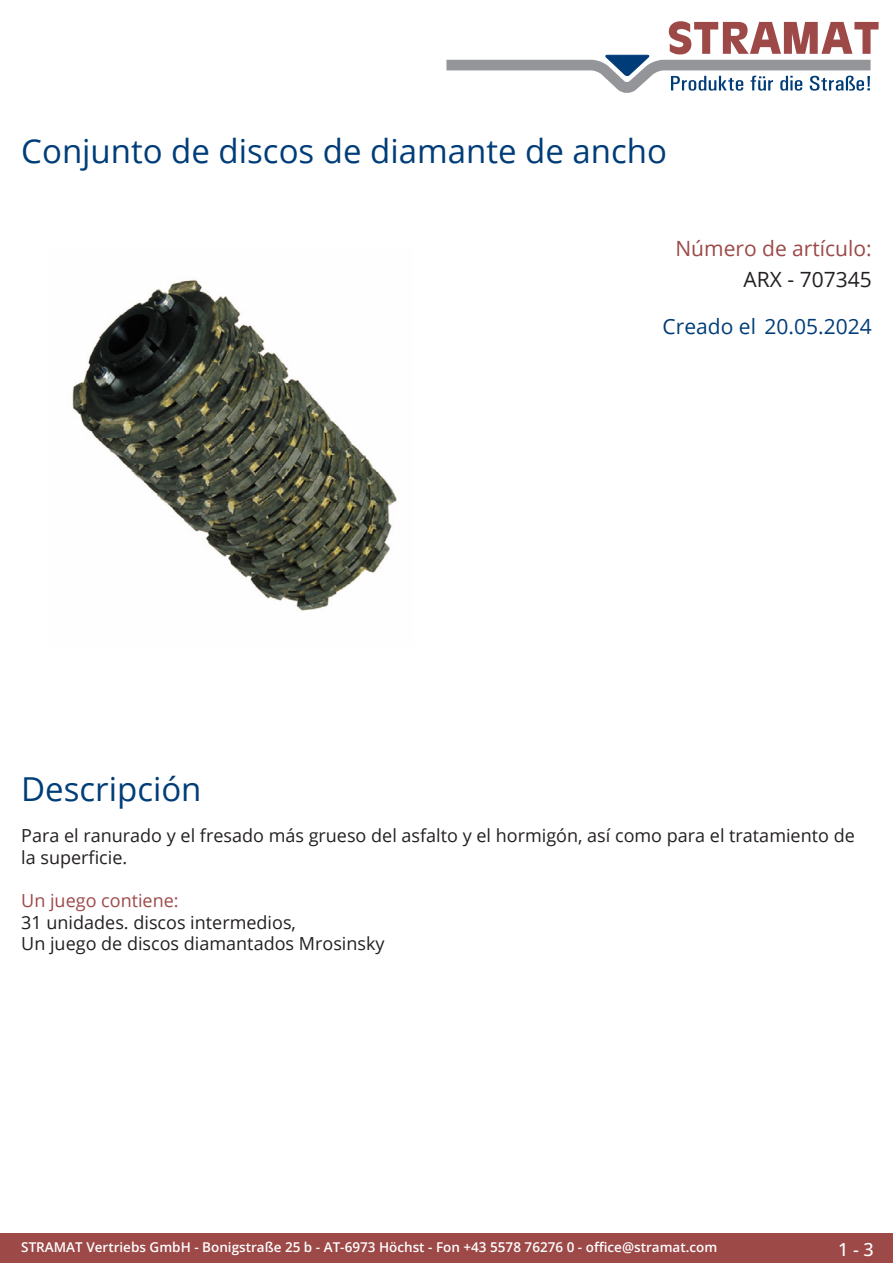
<style>
.page{position:relative;width:893px;height:1263px;background:#fff}
.page>*{position:absolute;margin:0;border:0;box-sizing:border-box;transform-origin:0 0}
.Produkttitel{font:33px "Open Sans";color:#003d78}
.Erstellungsdatum{font:21px "Open Sans";color:#003d78}
.TechDaten_Überschrif{font:21px "Open Sans";color:#9c4948}
.TechDaten_Inhalt{font:21px "Open Sans";color:#231f20}
.Beschreibung_Text{font:18px/21.6px "Open Sans";color:#231f20}
.t1{font:500 18px "Open Sans";color:#fff}
.t2{font:600 13.5px "Open Sans";color:#fff}
.s1{color:#9c4948}
</style>
<div class="page">
<div style="left:0;top:1233px;width:893px;height:30px;background:#9c4948"></div>
<svg style="left:446px;top:21px;width:433px;height:72px"></svg>
<img style="left:72px;top:279px;width:325px;height:332px">
<p class="Produkttitel" style="left:21px;top:128px;width:647px">Conjunto de discos de diamante de ancho</p>
<p class="TechDaten_Überschrif" style="left:675px;top:234px;width:198px">Número de artículo:</p>
<p class="TechDaten_Inhalt" style="left:744px;top:265px;width:130px">ARX - 707345</p>
<p class="Erstellungsdatum" style="left:663px;top:312px;width:211px">Creado el 20.05.2024</p>
<p class="Produkttitel" style="left:21px;top:766px;width:182px">Descripción</p>
<p class="Beschreibung_Text" style="left:21px;top:824px;width:835px">Para el ranurado y el fresado más grueso del asfalto y el hormigón, así como para el tratamiento de la superficie.</p>
<p class="Beschreibung_Text" style="left:21px;top:889px;width:365px"><span class="s1">Un juego contiene:<br></span>31 unidades. discos intermedios,<br>Un juego de discos diamantados Mrosinsky</p>
<p class="t2" style="left:21px;top:1238px;width:698px">STRAMAT Vertriebs GmbH - Bonigstraße 25 b - AT-6973 Höchst - Fon +43 5578 76276 0 - office@stramat.com</p>
<p class="t1" style="left:838px;top:1237px;width:37px">1 - 3</p>
</div>
